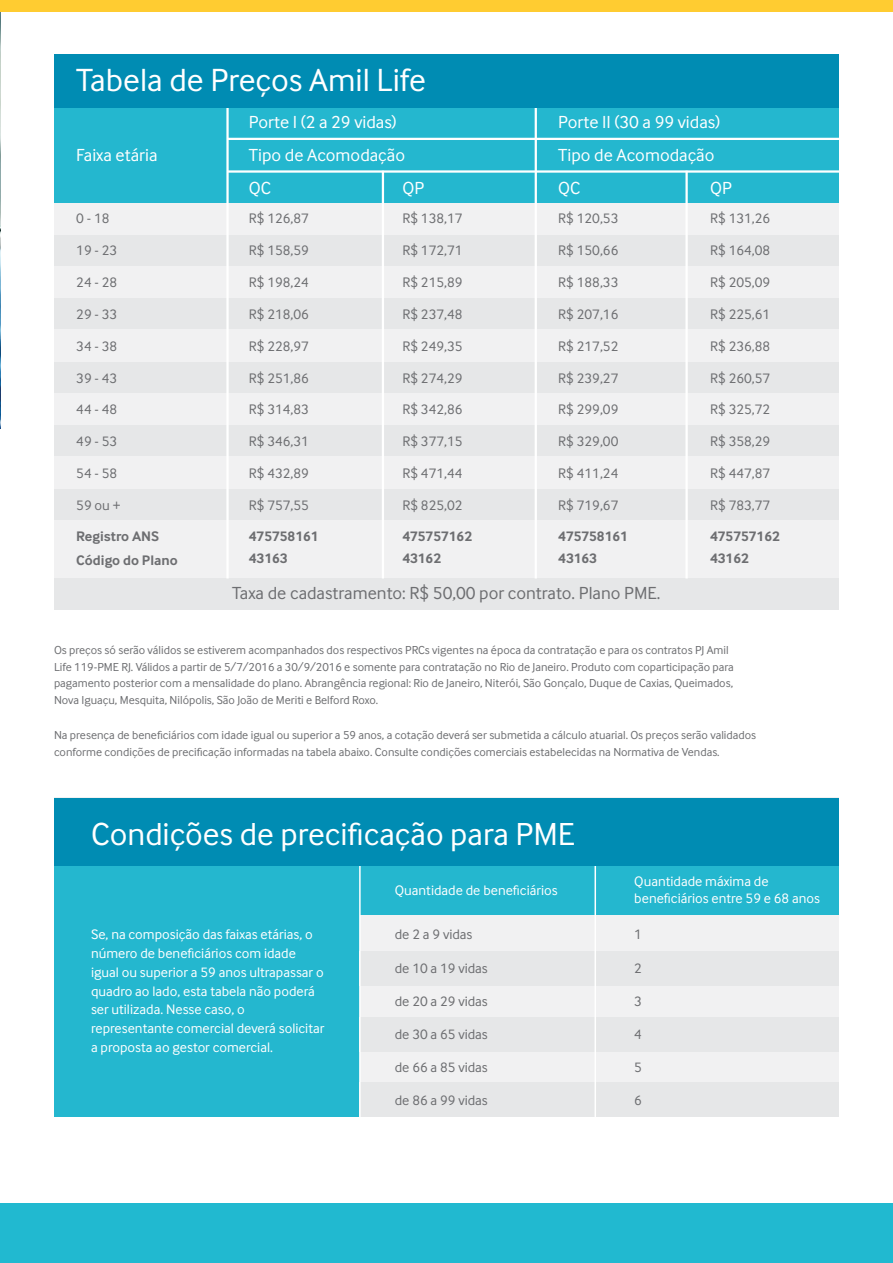
<style>
.page{position:relative;width:893px;height:1263px;background:#fff}
.page>*{position:absolute;margin:0;border:0;box-sizing:border-box;transform-origin:0 0}
.t1{font:33.15px "Inter Face";color:#fff}
.t2{font:33px "Inter Face";color:#fff}
.t3{font:18.15px/32.7px "Inter Face";color:#fff}
.t4{font:18.15px "Inter Face";color:#6d6e71}
.t5{font:14.4px "Inter Face";color:#6d6e71}
.t6{font:700 14.4px/22.6px "Inter Face";color:#6d6e71}
.t7{font:14.25px/18.8px "Inter Face";color:#fff}
.t8{font:14.25px "Inter Face";color:#6d6e71}
.t9{font:12px/16.5px "Inter Face";color:#6d6e71}
</style>
<div class="page">
<img style="left:0;top:11px;width:1px;height:418px">
<div style="left:54px;top:798px;width:785px;height:319px;background:#f1f1f2"></div>
<div style="left:54px;top:862px;width:305px;height:255px;background:#24b7cf"></div>
<div style="left:353px;top:862px;width:486px;height:53px;background:#24b7cf"></div>
<div style="left:360px;top:951px;width:479px;height:35px;background:#e6e7e8"></div>
<div style="left:360px;top:1018px;width:479px;height:34px;background:#e6e7e8"></div>
<div style="left:360px;top:1082px;width:479px;height:35px;background:#e6e7e8"></div>
<hr style="left:594px;top:865px;width:2px;height:252px;background:#fff">
<hr style="left:359px;top:865px;width:2px;height:252px;background:#fff">
<div style="left:54px;top:798px;width:785px;height:67px;background:#008cb3"></div>
<div style="left:54px;top:54px;width:785px;height:556px;background:#f1f1f2"></div>
<div style="left:54px;top:235px;width:785px;height:31px;background:#e6e7e8"></div>
<div style="left:54px;top:299px;width:785px;height:30px;background:#e6e7e8"></div>
<div style="left:54px;top:362px;width:785px;height:31px;background:#e6e7e8"></div>
<div style="left:54px;top:425px;width:785px;height:31px;background:#e6e7e8"></div>
<div style="left:54px;top:489px;width:785px;height:30px;background:#e6e7e8"></div>
<div style="left:54px;top:54px;width:785px;height:149px;background:#24b7cf"></div>
<div style="left:54px;top:578px;width:785px;height:32px;background:#e6e7e8"></div>
<hr style="left:226px;top:107px;width:3px;height:471px;background:#fff">
<hr style="left:228px;top:138px;width:611px;height:2px;background:#fff">
<hr style="left:228px;top:170px;width:611px;height:3px;background:#fff">
<hr style="left:535px;top:107px;width:2px;height:471px;background:#fff">
<hr style="left:382px;top:171px;width:2px;height:407px;background:#fff">
<hr style="left:685px;top:171px;width:3px;height:407px;background:#fff">
<div style="left:54px;top:54px;width:785px;height:53px;background:#008cb3"></div>
<div style="left:0;top:0;width:893px;height:11px;background:#ffcc31"></div>
<div style="left:0;top:1204px;width:893px;height:59px;background:#21b9d0"></div>
<h1 class="t1" style="left:76px;top:61px;width:351px">Tabela de Preços Amil Life</h1>
<h3 class="t3" style="left:76px;top:138px;width:83px">Faixa etária</h3>
<h3 class="t3" style="left:249px;top:106px;width:158px">Porte I (2 a 29 vidas)<br>Tipo de Acomodação<br>QC</h3>
<h3 class="t3" style="left:558px;top:106px;width:163px">Porte II (30 a 99 vidas)</h3>
<h3 class="t3" style="left:558px;top:138px;width:158px">Tipo de Acomodação</h3>
<h3 class="t3" style="left:402px;top:171px;width:23px">QP</h3>
<h3 class="t3" style="left:558px;top:171px;width:24px">QC</h3>
<h3 class="t3" style="left:710px;top:171px;width:23px">QP</h3>
<p class="t5" style="left:249px;top:210px;width:62px">R$ 126,87</p>
<p class="t5" style="left:249px;top:242px;width:62px">R$ 158,59</p>
<p class="t5" style="left:249px;top:274px;width:62px">R$ 198,24</p>
<p class="t5" style="left:249px;top:306px;width:62px">R$ 218,06</p>
<p class="t5" style="left:249px;top:338px;width:62px">R$ 228,97</p>
<p class="t5" style="left:249px;top:370px;width:62px">R$ 251,86</p>
<p class="t5" style="left:249px;top:401px;width:62px">R$ 314,83</p>
<p class="t5" style="left:249px;top:433px;width:62px">R$ 346,31</p>
<p class="t5" style="left:249px;top:465px;width:62px">R$ 432,89</p>
<p class="t5" style="left:249px;top:497px;width:62px">R$ 757,55</p>
<p class="t5" style="left:402px;top:210px;width:62px">R$ 138,17</p>
<p class="t5" style="left:402px;top:242px;width:62px">R$ 172,71</p>
<p class="t5" style="left:402px;top:274px;width:62px">R$ 215,89</p>
<p class="t5" style="left:402px;top:306px;width:62px">R$ 237,48</p>
<p class="t5" style="left:402px;top:338px;width:62px">R$ 249,35</p>
<p class="t5" style="left:402px;top:370px;width:62px">R$ 274,29</p>
<p class="t5" style="left:402px;top:401px;width:62px">R$ 342,86</p>
<p class="t5" style="left:402px;top:433px;width:62px">R$ 377,15</p>
<p class="t5" style="left:402px;top:465px;width:62px">R$ 471,44</p>
<p class="t5" style="left:402px;top:497px;width:62px">R$ 825,02</p>
<p class="t5" style="left:558px;top:210px;width:62px">R$ 120,53</p>
<p class="t5" style="left:558px;top:242px;width:62px">R$ 150,66</p>
<p class="t5" style="left:558px;top:274px;width:62px">R$ 188,33</p>
<p class="t5" style="left:558px;top:306px;width:62px">R$ 207,16</p>
<p class="t5" style="left:558px;top:338px;width:62px">R$ 217,52</p>
<p class="t5" style="left:558px;top:370px;width:62px">R$ 239,27</p>
<p class="t5" style="left:558px;top:401px;width:62px">R$ 299,09</p>
<p class="t5" style="left:558px;top:433px;width:62px">R$ 329,00</p>
<p class="t5" style="left:558px;top:465px;width:62px">R$ 411,24</p>
<p class="t5" style="left:558px;top:497px;width:62px">R$ 719,67</p>
<p class="t5" style="left:710px;top:210px;width:62px">R$ 131,26</p>
<p class="t5" style="left:710px;top:242px;width:62px">R$ 164,08</p>
<p class="t5" style="left:710px;top:274px;width:62px">R$ 205,09</p>
<p class="t5" style="left:710px;top:306px;width:62px">R$ 225,61</p>
<p class="t5" style="left:710px;top:338px;width:62px">R$ 236,88</p>
<p class="t5" style="left:710px;top:370px;width:62px">R$ 260,57</p>
<p class="t5" style="left:710px;top:401px;width:62px">R$ 325,72</p>
<p class="t5" style="left:710px;top:433px;width:62px">R$ 358,29</p>
<p class="t5" style="left:710px;top:465px;width:62px">R$ 447,87</p>
<p class="t5" style="left:710px;top:497px;width:62px">R$ 783,77</p>
<p class="t5" style="left:76px;top:210px;width:35px">0 - 18</p>
<p class="t5" style="left:76px;top:242px;width:43px">19 - 23</p>
<p class="t5" style="left:76px;top:274px;width:43px">24 - 28</p>
<p class="t5" style="left:76px;top:306px;width:43px">29 - 33</p>
<p class="t5" style="left:76px;top:338px;width:43px">34 - 38</p>
<p class="t5" style="left:76px;top:370px;width:43px">39 - 43</p>
<p class="t5" style="left:76px;top:401px;width:43px">44 - 48</p>
<p class="t5" style="left:76px;top:433px;width:43px">49 - 53</p>
<p class="t5" style="left:76px;top:465px;width:43px">54 - 58</p>
<p class="t5" style="left:76px;top:497px;width:46px">59 ou +</p>
<p class="t6" style="left:76px;top:525px;width:84px">Registro ANS</p>
<p class="t6" style="left:249px;top:525px;width:71px">475758161</p>
<p class="t6" style="left:76px;top:549px;width:103px">Código do Plano</p>
<p class="t6" style="left:249px;top:547px;width:40px">43163</p>
<p class="t6" style="left:402px;top:525px;width:71px">475757162<br>43162</p>
<p class="t6" style="left:558px;top:525px;width:71px">475758161<br>43163</p>
<p class="t6" style="left:710px;top:525px;width:71px">475757162<br>43162</p>
<h3 class="t4" style="left:232px;top:582px;width:430px">Taxa de cadastramento: R$ 50,00 por contrato. Plano PME.</h3>
<p class="t9" style="left:54px;top:642px;width:681px">Os preços só serão válidos se estiverem acompanhados dos respectivos PRCs vigentes na época da contratação e para os contratos PJ Amil Life 119-PME RJ. Válidos a partir de 5/7/2016 a 30/9/2016 e somente para contratação no Rio de Janeiro. Produto com coparticipação para pagamento posterior com a mensalidade do plano. Abrangência regional: Rio de Janeiro, Niterói, São Gonçalo, Duque de Caxias, Queimados, Nova Iguaçu, Mesquita, Nilópolis, São João de Meriti e Belford Roxo.</p>
<p class="t9" style="left:54px;top:727px;width:704px">Na presença de beneficiários com idade igual ou superior a 59 anos, a cotação deverá ser submetida a cálculo atuarial. Os preços serão validados conforme condições de precificação informadas na tabela abaixo. Consulte condições comerciais estabelecidas na Normativa de Vendas.</p>
<h2 class="t2" style="left:91px;top:815px;width:485px">Condições de precificação para PME</h2>
<p class="t7" style="left:91px;top:925px;width:235px">Se, na composição das faixas etárias, o número de beneficiários com idade igual ou superior a 59 anos ultrapassar o quadro ao lado, esta tabela não poderá ser utilizada. Nesse caso, o representante comercial deverá solicitar a proposta ao gestor comercial.</p>
<p class="t7" style="left:395px;top:881px;width:164px">Quantidade de beneficiários</p>
<p class="t8" style="left:395px;top:927px;width:79px">de 2 a 9 vidas</p>
<p class="t8" style="left:395px;top:960px;width:95px">de 10 a 19 vidas</p>
<p class="t8" style="left:395px;top:993px;width:95px">de 20 a 29 vidas</p>
<p class="t8" style="left:395px;top:1026px;width:95px">de 30 a 65 vidas</p>
<p class="t8" style="left:395px;top:1059px;width:95px">de 66 a 85 vidas</p>
<p class="t8" style="left:395px;top:1092px;width:95px">de 86 a 99 vidas</p>
<p class="t7" style="left:634px;top:872px;width:187px;line-height:17.1px">Quantidade máxima de beneficiários entre 59 e 68 anos</p>
<p class="t8" style="left:634px;top:927px;width:9px">1</p>
<p class="t8" style="left:634px;top:960px;width:9px">2</p>
<p class="t8" style="left:634px;top:993px;width:9px">3</p>
<p class="t8" style="left:634px;top:1026px;width:9px">4</p>
<p class="t8" style="left:634px;top:1059px;width:9px">5</p>
<p class="t8" style="left:634px;top:1092px;width:9px">6</p>
</div>
